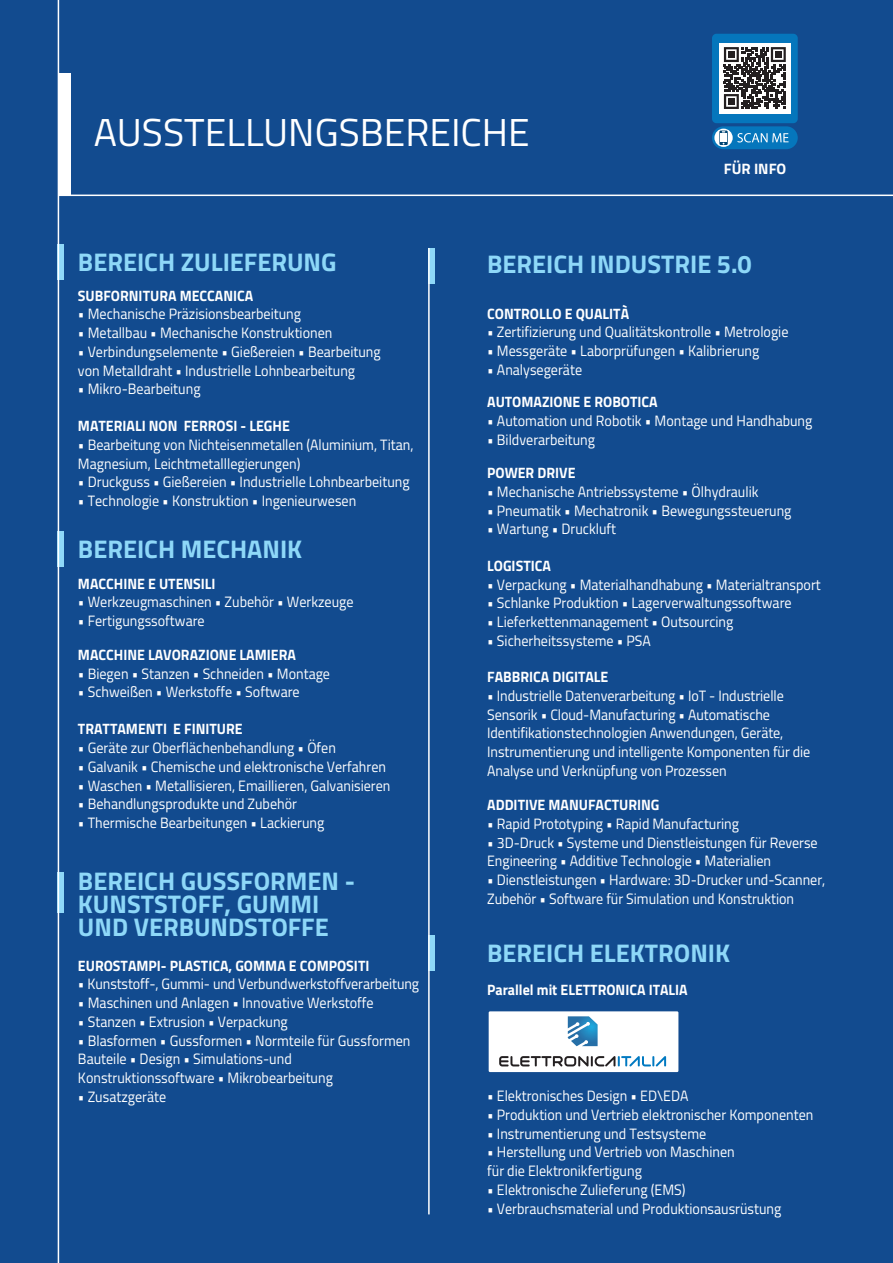
<style>
.page{position:relative;width:893px;height:1263px;background:#124b8f}
.page>*{position:absolute;margin:0;border:0;box-sizing:border-box;transform-origin:0 0}
.t1{font:39px "Titillium Web";color:#fff}
.t2{font:700 25.5px/23.1px "Titillium Web";color:#8ed8f8}
.t3{font:700 15.15px "Titillium Web";color:#fff}
.t4{font:15px/18.8px "Titillium Web";color:#fff;scale:.94 1}
.t5{font:700 15px "Titillium Web";color:#fff;scale:.94 1}
</style>
<div class="page">
<div style="left:58px;top:73px;width:13px;height:122px;background:#fff"></div>
<svg style="left:57px;top:244px;width:7px;height:36px"></svg>
<div style="left:428px;top:248px;width:7px;height:36px;background:#8ed8f8"></div>
<div style="left:428px;top:935px;width:7px;height:35px;background:#8ed8f8"></div>
<svg style="left:57px;top:532px;width:7px;height:35px"></svg>
<svg style="left:57px;top:872px;width:7px;height:41px"></svg>
<hr style="left:58px;top:195px;width:835px;height:1px;background:#fff">
<div style="left:712px;top:34px;width:86px;height:89px;background:#0576bc;border-radius:4px"></div>
<div style="left:712px;top:126px;width:86px;height:23px;background:#0576bc;border-radius:11px"></div>
<svg style="left:714px;top:129px;width:19px;height:18px"></svg>
<svg style="left:737px;top:133px;width:51px;height:9px"></svg>
<svg style="left:719px;top:131px;width:9px;height:14px"></svg>
<div style="left:720px;top:133px;width:7px;height:9px;background:#fff"></div>
<hr style="left:428px;top:248px;width:2px;height:966px;background:#fff">
<div style="left:489px;top:1011px;width:189px;height:61px;background:#fff"></div>
<svg style="left:499px;top:1056px;width:167px;height:10px"></svg>
<svg style="left:568px;top:1016px;width:30px;height:30px"></svg>
<hr style="left:58px;top:0;width:1px;height:1263px;background:#fff">
<div style="left:720px;top:43px;width:70px;height:70px;background:#fff"></div>
<svg style="left:724px;top:47px;width:62px;height:62px"></svg>
<div style="left:728px;top:51px;width:7px;height:7px;background:#231f20"></div>
<div style="left:775px;top:51px;width:6px;height:7px;background:#231f20"></div>
<div style="left:728px;top:98px;width:7px;height:7px;background:#231f20"></div>
<h1 class="t1" style="left:94px;top:118px;width:437px">AUSSTELLUNGSBEREICHE</h1>
<p class="t3" style="left:724px;top:164px;width:64px">FÜR INFO</p>
<h2 class="t2" style="left:78px;top:255px;width:260px">BEREICH ZULIEFERUNG</h2>
<p class="t5" style="left:78px;top:290px;width:188px">SUBFORNITURA MECCANICA</p>
<p class="t4" style="left:78px;top:306px;width:239px">• Mechanische Präzisionsbearbeitung</p>
<p class="t4" style="left:78px;top:325px;width:272px">• Metallbau • Mechanische Konstruktionen</p>
<p class="t4" style="left:78px;top:344px;width:324px">• Verbindungselemente • Gießereien • Bearbeitung von Metalldraht • Industrielle Lohnbearbeitung</p>
<p class="t4" style="left:78px;top:381px;width:132px">• Mikro-Bearbeitung</p>
<p class="t5" style="left:78px;top:421px;width:227px">MATERIALI NON FERROSI - LEGHE</p>
<p class="t4" style="left:78px;top:437px;width:358px">• Bearbeitung von Nichteisenmetallen (Aluminium, Titan,<br>Magnesium, Leichtmetalllegierungen)</p>
<p class="t4" style="left:78px;top:474px;width:354px">• Druckguss • Gießereien • Industrielle Lohnbearbeitung</p>
<p class="t4" style="left:78px;top:493px;width:298px">• Technologie • Konstruktion • Ingenieurwesen</p>
<h2 class="t2" style="left:78px;top:541px;width:226px">BEREICH MECHANIK</h2>
<p class="t5" style="left:78px;top:578px;width:148px">MACCHINE E UTENSILI</p>
<p class="t4" style="left:78px;top:594px;width:295px">• Werkzeugmaschinen • Zubehör • Werkzeuge</p>
<p class="t4" style="left:78px;top:613px;width:136px">• Fertigungssoftware</p>
<p class="t5" style="left:78px;top:650px;width:233px">MACCHINE LAVORAZIONE LAMIERA</p>
<p class="t4" style="left:78px;top:666px;width:270px">• Biegen • Stanzen • Schneiden • Montage</p>
<p class="t4" style="left:78px;top:684px;width:237px">• Schweißen • Werkstoffe • Software</p>
<p class="t5" style="left:78px;top:724px;width:177px">TRATTAMENTI E FINITURE</p>
<p class="t4" style="left:78px;top:740px;width:276px">• Geräte zur Oberflächenbehandlung • Öfen</p>
<p class="t4" style="left:78px;top:759px;width:329px">• Galvanik • Chemische und elektronische Verfahren</p>
<p class="t4" style="left:78px;top:778px;width:334px">• Waschen • Metallisieren, Emaillieren, Galvanisieren</p>
<p class="t4" style="left:78px;top:796px;width:235px">• Behandlungsprodukte und Zubehör</p>
<p class="t4" style="left:78px;top:815px;width:264px">• Thermische Bearbeitungen • Lackierung</p>
<h2 class="t2" style="left:78px;top:873px;width:278px">BEREICH GUSSFORMEN -<br>KUNSTSTOFF, GUMMI<br>UND VERBUNDSTOFFE</h2>
<p class="t5" style="left:78px;top:960px;width:312px">EUROSTAMPI- PLASTICA, GOMMA E COMPOSITI</p>
<p class="t4" style="left:78px;top:976px;width:364px">• Kunststoff-, Gummi- und Verbundwerkstoffverarbeitung</p>
<p class="t4" style="left:78px;top:995px;width:316px">• Maschinen und Anlagen • Innovative Werkstoffe</p>
<p class="t4" style="left:78px;top:1014px;width:225px">• Stanzen • Extrusion • Verpackung</p>
<p class="t4" style="left:78px;top:1033px;width:355px">• Blasformen • Gussformen • Normteile für Gussformen<br>Bauteile • Design • Simulations-und<br>Konstruktionssoftware • Mikrobearbeitung</p>
<p class="t4" style="left:78px;top:1089px;width:95px">• Zusatzgeräte</p>
<h2 class="t2" style="left:487px;top:256px;width:266px">BEREICH INDUSTRIE 5.0</h2>
<p class="t5" style="left:487px;top:308px;width:153px">CONTROLLO E QUALITÀ</p>
<p class="t4" style="left:487px;top:324px;width:322px">• Zertifizierung und Qualitätskontrolle • Metrologie</p>
<p class="t4" style="left:487px;top:343px;width:291px">• Messgeräte • Laborprüfungen • Kalibrierung</p>
<p class="t4" style="left:487px;top:362px;width:102px">• Analysegeräte</p>
<p class="t5" style="left:487px;top:397px;width:183px">AUTOMAZIONE E ROBOTICA</p>
<p class="t4" style="left:487px;top:413px;width:348px">• Automation und Robotik • Montage und Handhabung</p>
<p class="t4" style="left:487px;top:432px;width:116px">• Bildverarbeitung</p>
<p class="t5" style="left:487px;top:468px;width:95px">POWER DRIVE</p>
<p class="t4" style="left:487px;top:484px;width:290px">• Mechanische Antriebssysteme • Ölhydraulik</p>
<p class="t4" style="left:487px;top:502px;width:325px">• Pneumatik • Mechatronik • Bewegungssteuerung</p>
<p class="t4" style="left:487px;top:521px;width:139px">• Wartung • Druckluft</p>
<p class="t5" style="left:487px;top:561px;width:69px">LOGISTICA</p>
<p class="t4" style="left:487px;top:577px;width:357px">• Verpackung • Materialhandhabung • Materialtransport</p>
<p class="t4" style="left:487px;top:595px;width:325px">• Schlanke Produktion • Lagerverwaltungssoftware</p>
<p class="t4" style="left:487px;top:614px;width:263px">• Lieferkettenmanagement • Outsourcing</p>
<p class="t4" style="left:487px;top:633px;width:176px">• Sicherheitssysteme • PSA</p>
<p class="t5" style="left:487px;top:672px;width:130px">FABBRICA DIGITALE</p>
<p class="t4" style="left:487px;top:688px;width:345px">• Industrielle Datenverarbeitung • IoT - Industrielle Sensorik • Cloud-Manufacturing • Automatische Identifikationstechnologien Anwendungen, Geräte, Instrumentierung und intelligente Komponenten für die Analyse und Verknüpfung von Prozessen</p>
<p class="t5" style="left:487px;top:800px;width:185px">ADDITIVE MANUFACTURING</p>
<p class="t4" style="left:487px;top:816px;width:269px">• Rapid Prototyping • Rapid Manufacturing</p>
<p class="t4" style="left:487px;top:835px;width:353px">• 3D-Druck • Systeme und Dienstleistungen für Reverse<br>Engineering • Additive Technologie • Materialien</p>
<p class="t4" style="left:487px;top:872px;width:361px">• Dienstleistungen • Hardware: 3D-Drucker und-Scanner,<br>Zubehör • Software für Simulation und Konstruktion</p>
<h2 class="t2" style="left:487px;top:946px;width:244px">BEREICH ELEKTRONIK</h2>
<p class="t5" style="left:487px;top:985px;width:215px">Parallel mit ELETTRONICA ITALIA</p>
<p class="t4" style="left:487px;top:1088px;width:216px">• Elektronisches Design • ED\EDA</p>
<p class="t4" style="left:487px;top:1107px;width:349px">• Produktion und Vertrieb elektronischer Komponenten</p>
<p class="t4" style="left:487px;top:1126px;width:235px">• Instrumentierung und Testsysteme</p>
<p class="t4" style="left:487px;top:1144px;width:265px">• Herstellung und Vertrieb von Maschinen für die Elektronikfertigung</p>
<p class="t4" style="left:487px;top:1182px;width:213px">• Elektronische Zulieferung (EMS)</p>
<p class="t4" style="left:487px;top:1201px;width:315px">• Verbrauchsmaterial und Produktionsausrüstung</p>
</div>
